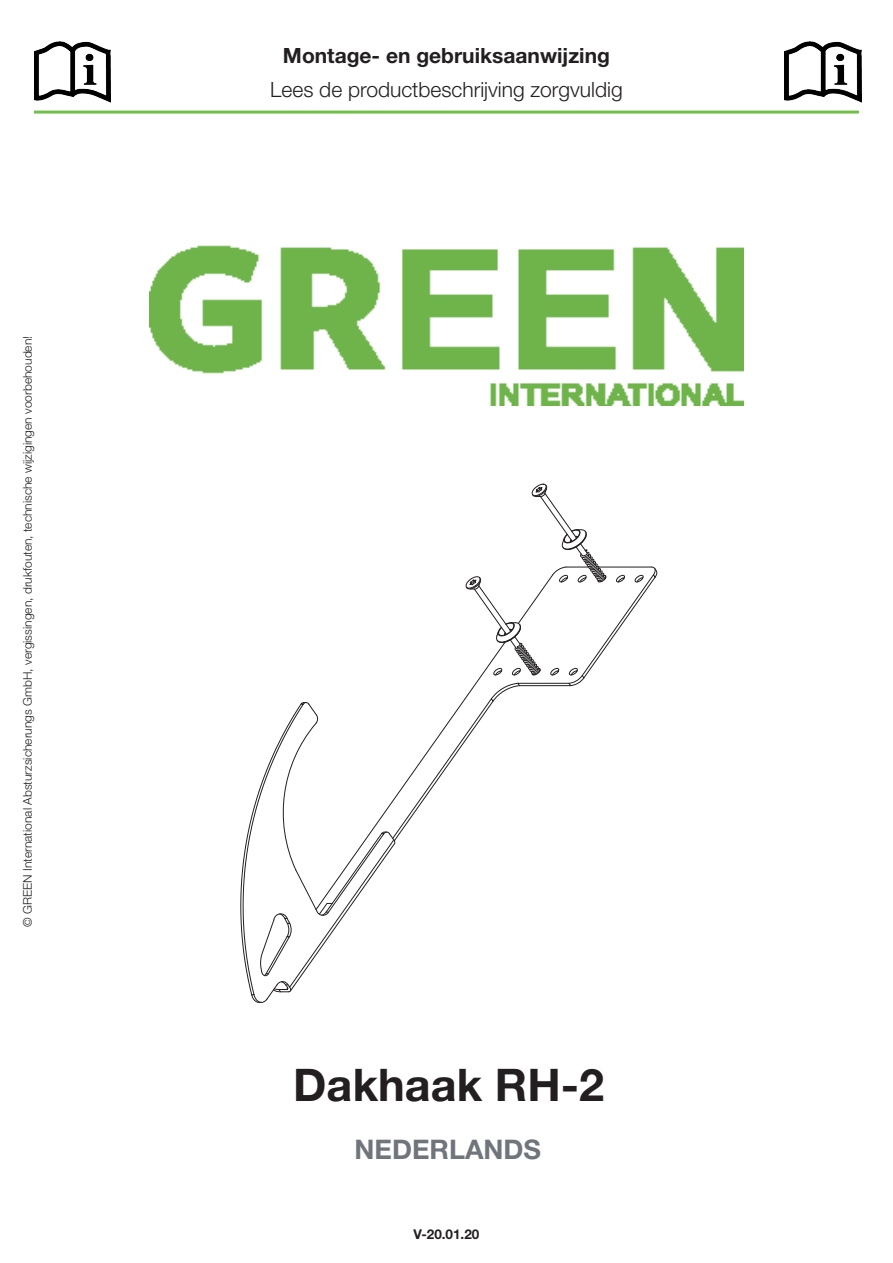
<style>
.page{position:relative;width:893px;height:1263px;background:#fff}
.page>*{position:absolute;margin:0;border:0;box-sizing:border-box;transform-origin:0 0}
.t1{font:700 45px "Helvetica Neue LT Std";color:#231f20}
.t2{font:700 27px "Helvetica Neue LT Std";color:#70757b}
.t3{font:300 21px "Helvetica Neue LT Std";color:#231f20}
.t4{font:700 21px "Helvetica Neue LT Std";color:#231f20}
.t5{font:700 13.5px "Helvetica Neue LT Std";color:#231f20}
.t6{font:300 12px "Helvetica Neue LT Std";color:#231f20}
</style>
<div class="page">
<img style="left:150px;top:245px;width:593px;height:160px">
<img style="left:784px;top:42px;width:77px;height:61px">
<img style="left:34px;top:42px;width:77px;height:61px">
<hr style="left:34px;top:111px;width:825px;height:3px;background:#70bf49">
<svg style="left:240px;top:484px;width:417px;height:519px"></svg>
<p class="t6" style="left:20px;top:927px;width:592px;rotate:-90deg">© GREEN International Absturzsicherungs GmbH, vergissingen, drukfouten, technische wijzigingen voorbehouden!</p>
<h3 class="t4" style="left:283px;top:42px;width:328px">Montage- en gebruiksaanwijzing</h3>
<h3 class="t3" style="left:270px;top:77px;width:354px">Lees de productbeschrijving zorgvuldig</h3>
<h1 class="t1" style="left:293px;top:1057px;width:312px">Dakhaak RH-2</h1>
<h2 class="t2" style="left:355px;top:1133px;width:188px">NEDERLANDS</h2>
<p class="t5" style="left:414px;top:1225px;width:67px">V-20.01.20</p>
</div>
